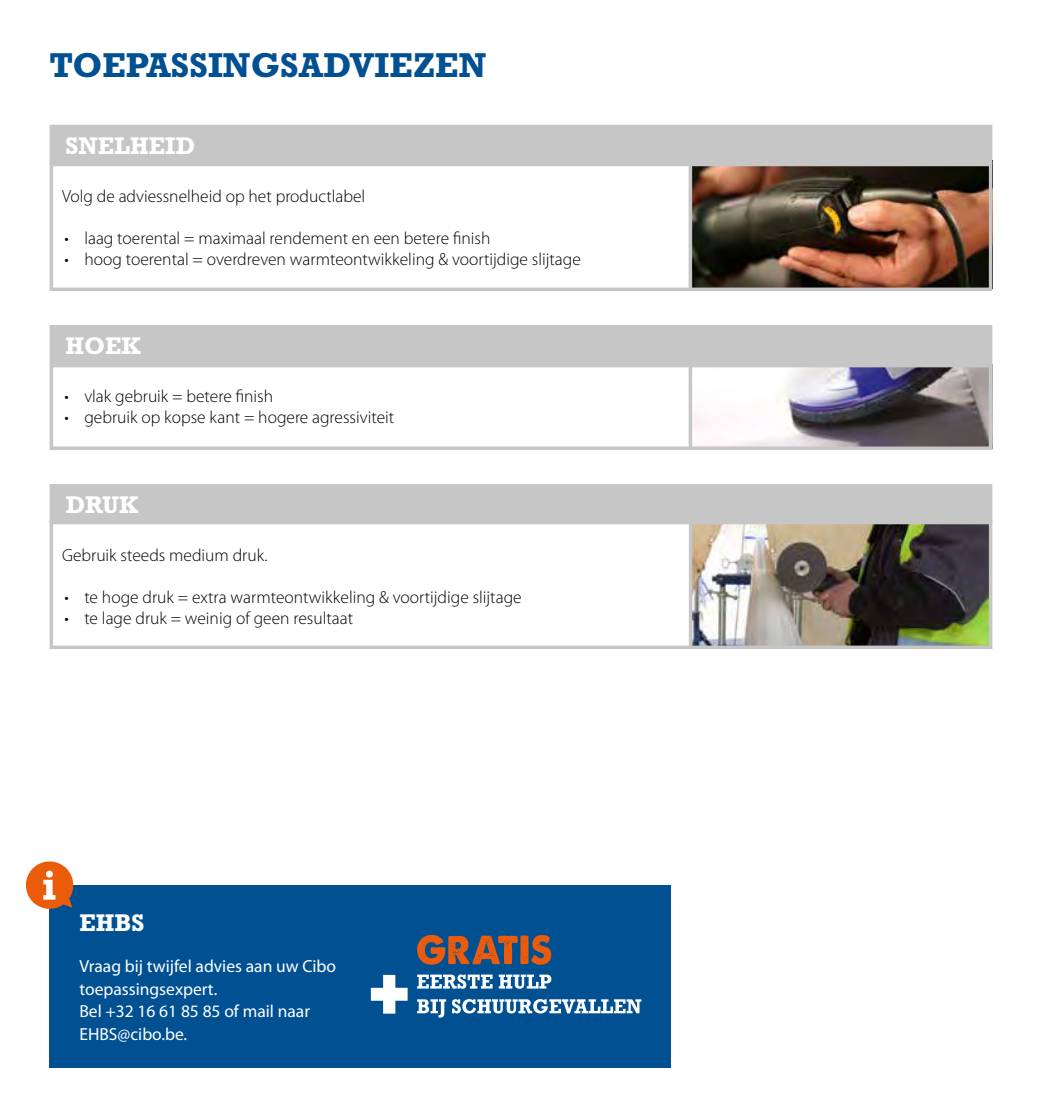
<style>
.page{position:relative;width:1042px;height:1117px;background:#fff}
.page>*{position:absolute;margin:0;border:0;box-sizing:border-box;transform-origin:0 0}
.t1{font:700 35px "Rockwell";color:#005092}
.t2{font:700 24.5px "Rockwell";color:#fff}
.t3{font:300 17.5px "Myriad Pro";color:#000}
.t4{font:17.5px/22.8px "Myriad Pro";color:#fff}
</style>
<div class="page">
<img style="left:692px;top:168px;width:295px;height:118px">
<img style="left:692px;top:369px;width:295px;height:76px">
<img style="left:692px;top:525px;width:295px;height:119px">
<div style="left:50px;top:163px;width:942px;height:128px;border:4px solid #c6c6c6"></div>
<div style="left:51px;top:126px;width:939px;height:36px;background:#c6c6c6"></div>
<div style="left:50px;top:125px;width:942px;height:39px;border:4px solid #c6c6c6"></div>
<svg style="left:688px;top:161px;width:4px;height:130px"></svg>
<div style="left:50px;top:364px;width:942px;height:86px;border:4px solid #c6c6c6"></div>
<div style="left:51px;top:327px;width:939px;height:36px;background:#c6c6c6"></div>
<div style="left:50px;top:325px;width:942px;height:39px;border:4px solid #c6c6c6"></div>
<svg style="left:688px;top:364px;width:4px;height:85px"></svg>
<div style="left:50px;top:520px;width:942px;height:129px;border:4px solid #c6c6c6"></div>
<div style="left:51px;top:485px;width:939px;height:36px;background:#c6c6c6"></div>
<div style="left:50px;top:484px;width:942px;height:39px;border:4px solid #c6c6c6"></div>
<hr style="left:689px;top:523px;width:3px;height:124px;background:#c6c6c6">
<div style="left:50px;top:884px;width:621px;height:183px;background:#005092"></div>
<svg style="left:26px;top:861px;width:50px;height:49px"></svg>
<svg style="left:417px;top:934px;width:134px;height:30px"></svg>
<svg style="left:417px;top:974px;width:75px;height:14px"></svg>
<svg style="left:499px;top:974px;width:52px;height:14px"></svg>
<svg style="left:417px;top:999px;width:29px;height:18px"></svg>
<svg style="left:452px;top:999px;width:189px;height:14px"></svg>
<svg style="left:371px;top:974px;width:37px;height:39px"></svg>
<h1 class="t1" style="left:50px;top:45px;width:438px">TOEPASSINGSADVIEZEN</h1>
<h2 class="t2" style="left:66px;top:131px;width:131px">SNELHEID</h2>
<p class="t3" style="left:62px;top:187px;width:305px">Volg de adviessnelheid op het productlabel</p>
<p class="t3" style="left:64px;top:229px;width:427px">• laag toerental = maximaal rendement en een betere finish</p>
<p class="t3" style="left:64px;top:250px;width:518px">• hoog toerental = overdreven warmteontwikkeling &amp; voortijdige slijtage</p>
<h2 class="t2" style="left:66px;top:331px;width:77px">HOEK</h2>
<p class="t3" style="left:64px;top:387px;width:210px">• vlak gebruik = betere finish</p>
<p class="t3" style="left:64px;top:408px;width:331px">• gebruik op kopse kant = hogere agressiviteit</p>
<h2 class="t2" style="left:66px;top:490px;width:74px">DRUK</h2>
<p class="t3" style="left:62px;top:546px;width:207px">Gebruik steeds medium druk.</p>
<p class="t3" style="left:64px;top:588px;width:459px">• te hoge druk = extra warmteontwikkeling &amp; voortijdige slijtage</p>
<p class="t3" style="left:64px;top:609px;width:290px">• te lage druk = weinig of geen resultaat</p>
<h2 class="t2" style="left:79px;top:908px;width:67px">EHBS</h2>
<p class="t4" style="left:79px;top:954px;width:258px">Vraag bij twijfel advies aan uw Cibo toepassingsexpert.<br>Bel +32 16 61 85 85 of mail naar<br>EHBS@cibo.be.</p>
</div>
